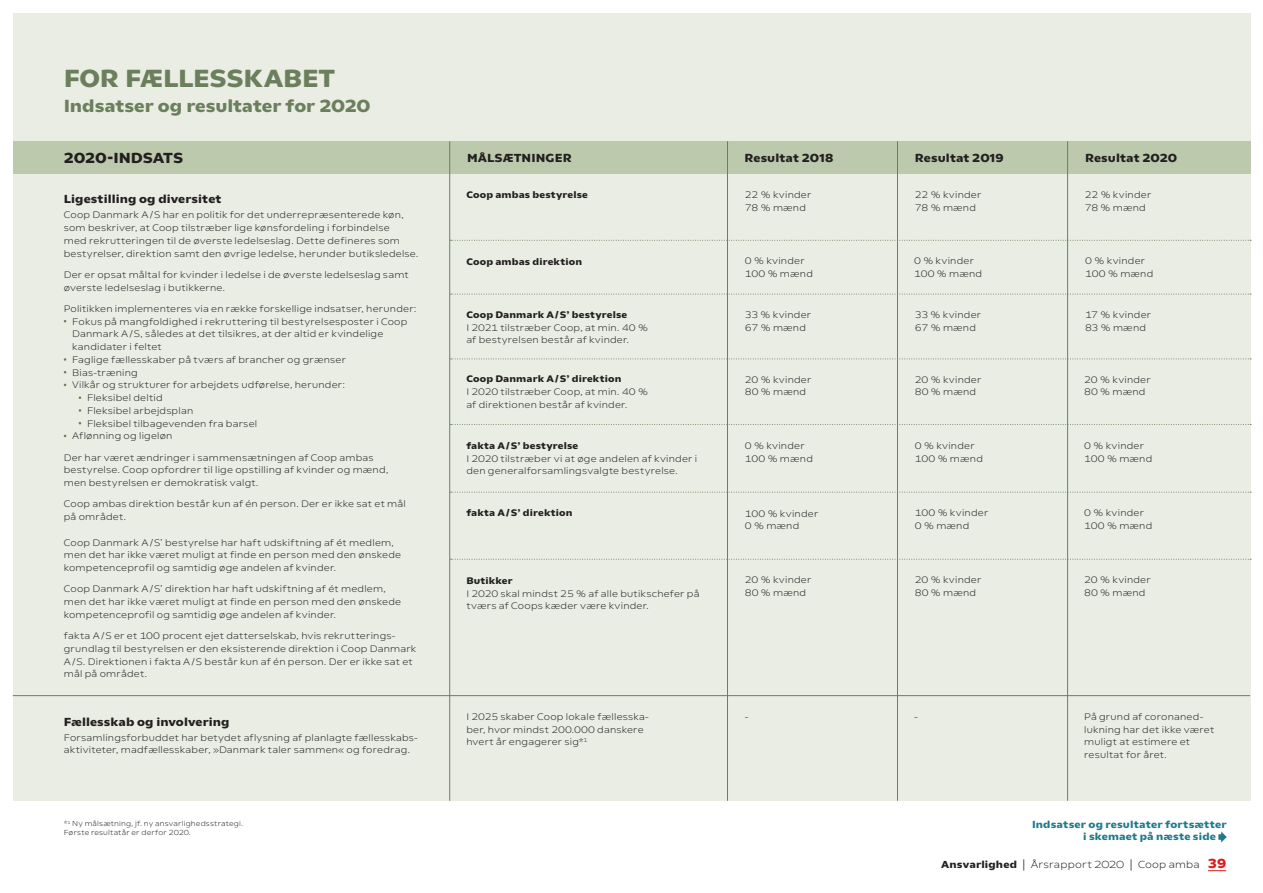
<style>
.page{position:relative;width:1263px;height:893px;background:#fff}
.page>*{position:absolute;margin:0;border:0;box-sizing:border-box;transform-origin:0 0}
.t1{font:700 25.5px "COOPPRINT";letter-spacing:-.005em;color:#6c7f5c}
.t2{font:700 18px "COOPPRINT";letter-spacing:-.005em;color:#6c7f5c}
.t3{font:700 15px "COOPPRINT";letter-spacing:-.005em;color:#231f20}
.t4{font:700 12px "COOPPRINT";letter-spacing:.01em;color:#231f20}
.t5{font:700 10.5px/12px "COOPPRINT";letter-spacing:.015em;color:#1d7b8c}
.t6{font:300 10.5px "COOPPRINT";letter-spacing:.02em;color:#231f20}
.t7{font:300 9.75px/12.8px "COOPPRINT";letter-spacing:.025em;color:#231f20}
.t8{font:700 9.75px "COOPPRINT";letter-spacing:.015em;color:#231f20}
.t9{font:300 7.5px/9px "COOPPRINT";letter-spacing:.025em;color:#231f20}
.s1{font-weight:700}
.s2{font-size:12px}
.s3{font-weight:700;font-size:13.5px;color:#d91d20}
</style>
<div class="page">
<div style="left:13px;top:13px;width:1237px;height:788px;background:#e9ede4"></div>
<svg style="left:1218px;top:831px;width:9px;height:11px"></svg>
<hr style="left:13px;top:695px;width:1237px;height:1px;background:#6c7f5c">
<div style="left:13px;top:141px;width:1237px;height:33px;background:#bcc9ad"></div>
<hr style="left:449px;top:141px;width:1px;height:660px;background:#6c7f5c">
<hr style="left:727px;top:141px;width:1px;height:660px;background:#6c7f5c">
<hr style="left:897px;top:141px;width:1px;height:660px;background:#6c7f5c">
<hr style="left:1067px;top:141px;width:1px;height:660px;background:#6c7f5c">
<svg style="left:450px;top:240px;width:801px;height:1px"></svg>
<svg style="left:450px;top:294px;width:801px;height:1px"></svg>
<svg style="left:450px;top:424px;width:801px;height:1px"></svg>
<svg style="left:450px;top:492px;width:801px;height:1px"></svg>
<svg style="left:450px;top:559px;width:801px;height:1px"></svg>
<svg style="left:450px;top:359px;width:801px;height:1px"></svg>
<svg style="left:1208px;top:870px;width:18px;height:1px"></svg>
<h1 class="t1" style="left:64px;top:64px;width:273px">FOR FÆLLESSKABET</h1>
<h2 class="t2" style="left:64px;top:96px;width:308px">Indsatser og resultater for 2020</h2>
<h3 class="t3" style="left:64px;top:150px;width:121px">2020-INDSATS</h3>
<p class="t4" style="left:467px;top:151px;width:106px">MÅLSÆTNINGER</p>
<p class="t4" style="left:744px;top:151px;width:90px">Resultat 2018</p>
<p class="t4" style="left:915px;top:151px;width:90px">Resultat 2019</p>
<p class="t4" style="left:1085px;top:151px;width:94px">Resultat 2020</p>
<p class="t8" style="left:466px;top:189px;width:123px">Coop ambas bestyrelse</p>
<p class="t7" style="left:745px;top:189px;width:68px">22 % kvinder<br>78 % mænd</p>
<p class="t7" style="left:915px;top:189px;width:68px">22 % kvinder<br>78 % mænd</p>
<p class="t7" style="left:1085px;top:189px;width:68px">22 % kvinder<br>78 % mænd</p>
<p class="t4" style="left:64px;top:193px;width:159px">Ligestilling og diversitet</p>
<p class="t7" style="left:64px;top:209px;width:356px">Coop Danmark A/S har en politik for det underrepræsenterede køn, som beskriver, at Coop tilstræber lige kønsfordeling i forbindelse<br>med rekrutteringen til de øverste ledelseslag. Dette defineres som bestyrelser, direktion samt den øvrige ledelse, herunder butiksledelse.</p>
<p class="t7" style="left:64px;top:268px;width:346px">Der er opsat måltal for kvinder i ledelse i de øverste ledelseslag samt øverste ledelseslag i butikkerne.</p>
<p class="t7" style="left:64px;top:302px;width:354px">Politikken implementeres via en række forskellige indsatser, herunder:</p>
<p class="t7" style="left:72px;top:315px;width:337px">Fokus på mangfoldighed i rekruttering til bestyrelsesposter i Coop</p>
<p class="t7" style="left:72px;top:328px;width:313px">Danmark A/S, således at det tilsikres, at der altid er kvindelige</p>
<p class="t7" style="left:72px;top:340px;width:91px">kandidater i feltet</p>
<p class="t7" style="left:72px;top:353px;width:275px">Faglige fællesskaber på tværs af brancher og grænser</p>
<p class="t7" style="left:72px;top:366px;width:67px">Bias-træning</p>
<p class="t7" style="left:72px;top:379px;width:274px">Vilkår og strukturer for arbejdets udførelse, herunder:</p>
<p class="t7" style="left:87px;top:391px;width:77px">Fleksibel deltid</p>
<p class="t7" style="left:87px;top:404px;width:108px">Fleksibel arbejdsplan</p>
<p class="t7" style="left:87px;top:417px;width:172px">Fleksibel tilbagevenden fra barsel</p>
<p class="t7" style="left:72px;top:430px;width:102px">Aflønning og ligeløn</p>
<p class="t7" style="left:64px;top:451px;width:326px">Der har været ændringer i sammensætningen af Coop ambas bestyrelse. Coop opfordrer til lige opstilling af kvinder og mænd, men bestyrelsen er demokratisk valgt.</p>
<p class="t7" style="left:64px;top:498px;width:344px">Coop ambas direktion består kun af én person. Der er ikke sat et mål på området.</p>
<p class="t7" style="left:64px;top:536px;width:339px">Coop Danmark A/S’ bestyrelse har haft udskiftning af ét medlem, men det har ikke været muligt at finde en person med den ønskede kompetenceprofil og samtidig øge andelen af kvinder.</p>
<p class="t7" style="left:64px;top:583px;width:339px">Coop Danmark A/S’ direktion har haft udskiftning af ét medlem, men det har ikke været muligt at finde en person med den ønskede kompetenceprofil og samtidig øge andelen af kvinder.</p>
<p class="t7" style="left:64px;top:629px;width:354px">fakta A/S er et 100 procent ejet datterselskab, hvis rekrutterings&shy;grundlag til bestyrelsen er den eksisterende direktion i Coop Danmark A/S. Direktionen i fakta A/S består kun af én person. Der er ikke sat et mål på området.</p>
<p class="t7" style="left:745px;top:254px;width:70px">0 % kvinder<br>100 % mænd</p>
<p class="t7" style="left:914px;top:254px;width:70px">0 % kvinder<br>100 % mænd</p>
<p class="t7" style="left:1085px;top:254px;width:70px">0 % kvinder<br>100 % mænd</p>
<p class="t7" style="left:745px;top:308px;width:68px">33 % kvinder<br>67 % mænd</p>
<p class="t7" style="left:915px;top:308px;width:68px">33 % kvinder<br>67 % mænd</p>
<p class="t7" style="left:1085px;top:308px;width:68px">17 % kvinder<br>83 % mænd</p>
<p class="t8" style="left:466px;top:256px;width:117px">Coop ambas direktion</p>
<p class="t8" style="left:466px;top:309px;width:162px">Coop Danmark A/S’ bestyrelse</p>
<p class="t7" style="left:466px;top:321px;width:183px">I 2021 tilstræber Coop, at min. 40 % af bestyrelsen består af kvinder.</p>
<p class="t8" style="left:466px;top:374px;width:157px">Coop Danmark A/S’ direktion</p>
<p class="t7" style="left:466px;top:385px;width:183px">I 2020 tilstræber Coop, at min. 40 % af direktionen består af kvinder.</p>
<p class="t7" style="left:745px;top:373px;width:68px">20 % kvinder<br>80 % mænd</p>
<p class="t7" style="left:915px;top:373px;width:68px">20 % kvinder<br>80 % mænd</p>
<p class="t7" style="left:1084px;top:373px;width:68px">20 % kvinder<br>80 % mænd</p>
<p class="t8" style="left:466px;top:440px;width:113px">fakta A/S’ bestyrelse</p>
<p class="t7" style="left:466px;top:452px;width:232px">I 2020 tilstræber vi at øge andelen af kvinder i den generalforsamlingsvalgte bestyrelse.</p>
<p class="t8" style="left:466px;top:507px;width:108px">fakta A/S’ direktion</p>
<p class="t7" style="left:915px;top:439px;width:70px">0 % kvinder<br>100 % mænd</p>
<p class="t7" style="left:1084px;top:439px;width:70px">0 % kvinder<br>100 % mænd</p>
<p class="t7" style="left:745px;top:440px;width:70px">0 % kvinder<br>100 % mænd</p>
<p class="t7" style="left:915px;top:507px;width:75px">100 % kvinder<br>0 % mænd</p>
<p class="t7" style="left:1084px;top:507px;width:70px">0 % kvinder<br>100 % mænd</p>
<p class="t7" style="left:745px;top:507px;width:75px">100 % kvinder<br>0 % mænd</p>
<p class="t7" style="left:915px;top:573px;width:68px">20 % kvinder<br>80 % mænd</p>
<p class="t7" style="left:1084px;top:573px;width:68px">20 % kvinder<br>80 % mænd</p>
<p class="t7" style="left:745px;top:574px;width:68px">20 % kvinder<br>80 % mænd</p>
<p class="t8" style="left:466px;top:575px;width:48px">Butikker</p>
<p class="t7" style="left:466px;top:587px;width:235px">I 2020 skal mindst 25 % af alle butikschefer på tværs af Coops kæder være kvinder.</p>
<p class="t4" style="left:64px;top:715px;width:167px">Fællesskab og involvering</p>
<p class="t7" style="left:64px;top:731px;width:356px">Forsamlingsforbuddet har betydet aflysning af planlagte fællesskabs&shy;aktiviteter, madfællesskaber, »Danmark taler sammen« og foredrag.</p>
<p class="t9" style="left:64px;top:819px;width:181px">*<sup>1</sup> Ny målsætning, jf. ny ansvarlighedsstrategi.<br>Første resultatår er derfor 2020.</p>
<p class="t7" style="left:466px;top:710px;width:184px">I 2025 skaber Coop lokale fællesska&shy;ber, hvor mindst 200.000 danskere hvert år engagerer sig*<sup>1</sup></p>
<p class="t7" style="left:745px;top:710px;width:5px">-</p>
<p class="t7" style="left:914px;top:710px;width:5px">-</p>
<p class="t7" style="left:1084px;top:710px;width:132px">På grund af coronaned&shy;lukning har det ikke været muligt at estimere et resultat for året.</p>
<p class="t5" style="left:1083px;top:819px;width:145px;text-indent:-51px">Indsatser og resultater fortsætter i skemaet på næste side</p>
<p class="t6" style="left:941px;top:858px;width:287px"><span class="s1">Ansvarlighed</span> <span class="s2">|</span> Årsrapport 2020 <span class="s2">|</span> Coop amba <span class="s3">39</span></p>
</div>
